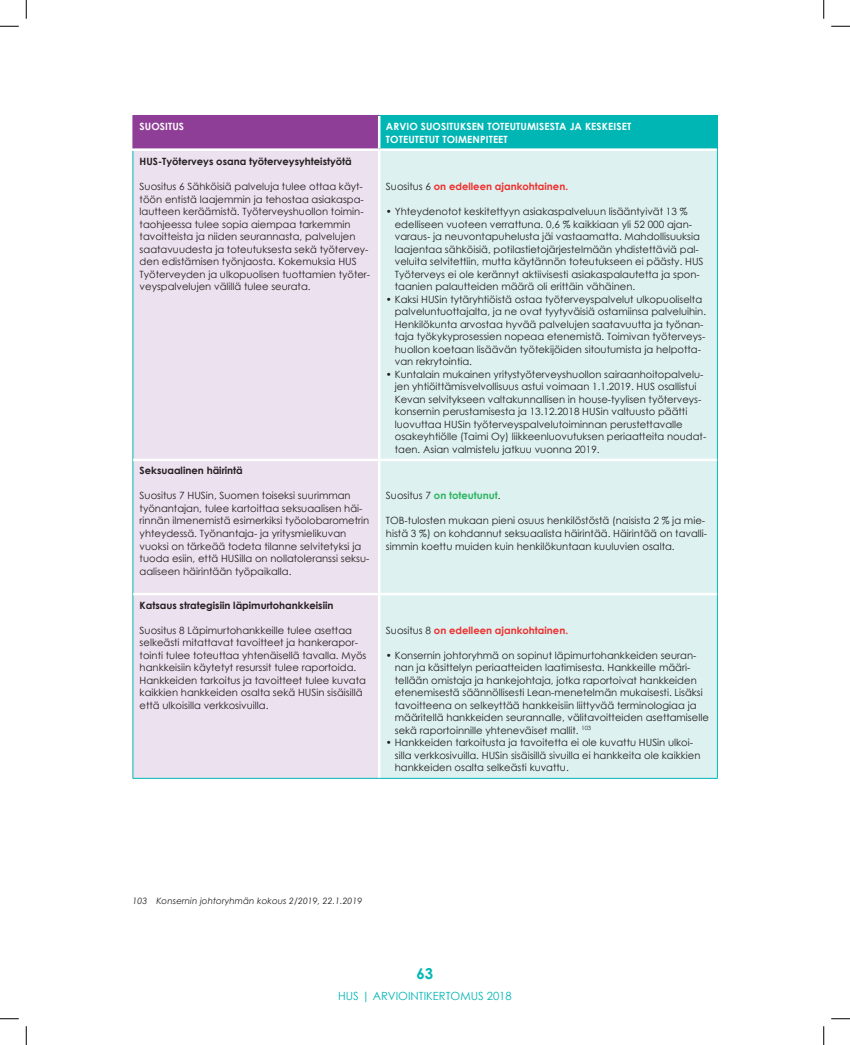
<style>
.page{position:relative;width:850px;height:1045px;background:#fff}
.page>*{position:absolute;margin:0;border:0;box-sizing:border-box;transform-origin:0 0}
.t1{font:700 15px "Century Gothic";color:#00b6b5}
.t2{font:11.25px "Century Gothic";color:#00b6b5}
.t3{font:10px/12.5px "Century Gothic";color:#231f20}
.t4{font:700 10px "Century Gothic";color:#231f20}
.t5{font:700 10px/12.5px "Century Gothic";letter-spacing:.01em;color:#fff}
.t6{font:700 10px "Century Gothic";color:#ee2f2d}
.t7{font:700 10px "Century Gothic";color:#2bb45f}
.t8{font:italic 8.75px "Century Gothic";letter-spacing:.01em;color:#231f20}
.s1{font-weight:400;color:#231f20}
</style>
<div class="page">
<div style="left:133px;top:115px;width:246px;height:35px;background:#8f3e97"></div>
<div style="left:379px;top:115px;width:338px;height:35px;background:#00b6b5"></div>
<div style="left:134px;top:151px;width:244px;height:627px;background:#ece1ef"></div>
<div style="left:380px;top:151px;width:337px;height:627px;background:#ddf1f0"></div>
<hr style="left:133px;top:151px;width:1px;height:309px;background:#00b6b5">
<hr style="left:717px;top:150px;width:1px;height:310px;background:#00b6b5">
<hr style="left:133px;top:460px;width:1px;height:134px;background:#00b6b5">
<hr style="left:717px;top:460px;width:1px;height:134px;background:#00b6b5">
<hr style="left:133px;top:594px;width:1px;height:184px;background:#00b6b5">
<hr style="left:717px;top:594px;width:1px;height:184px;background:#00b6b5">
<hr style="left:133px;top:458px;width:246px;height:3px;background:#fff">
<hr style="left:379px;top:458px;width:338px;height:3px;background:#fff">
<hr style="left:133px;top:593px;width:246px;height:2px;background:#fff">
<hr style="left:379px;top:593px;width:338px;height:2px;background:#fff">
<hr style="left:378px;top:116px;width:2px;height:32px;background:#fff">
<hr style="left:133px;top:148px;width:246px;height:3px;background:#fff">
<hr style="left:379px;top:148px;width:338px;height:3px;background:#fff">
<hr style="left:717px;top:116px;width:1px;height:34px;background:#00b6b5">
<hr style="left:133px;top:778px;width:246px;height:1px;background:#00b6b5">
<hr style="left:379px;top:778px;width:338px;height:1px;background:#00b6b5">
<svg style="left:0;top:25px;width:19px;height:2px"></svg>
<svg style="left:831px;top:25px;width:19px;height:2px"></svg>
<svg style="left:0;top:1018px;width:19px;height:1px"></svg>
<svg style="left:831px;top:1018px;width:19px;height:1px"></svg>
<svg style="left:25px;top:0;width:2px;height:19px"></svg>
<svg style="left:25px;top:1026px;width:2px;height:19px"></svg>
<svg style="left:823px;top:0;width:1px;height:19px"></svg>
<svg style="left:823px;top:1026px;width:1px;height:19px"></svg>
<p class="t5" style="left:140px;top:120px;width:46px">SUOSITUS</p>
<p class="t5" style="left:386px;top:120px;width:247px">ARVIO SUOSITUKSEN TOTEUTUMISESTA JA KESKEISET<br>TOTEUTETUT TOIMENPITEET</p>
<p class="t4" style="left:140px;top:154px;width:214px">HUS-Työterveys osana työterveysyhteistyötä</p>
<p class="t3" style="left:140px;top:180px;width:232px">Suositus 6 Sähköisiä palveluja tulee ottaa käyt&shy;töön entistä laajemmin ja tehostaa asiakaspa&shy;lautteen keräämistä. Työterveyshuollon toimin&shy;taohjeessa tulee sopia aiempaa tarkemmin tavoitteista ja niiden seurannasta, palvelujen saatavuudesta ja toteutuksesta sekä työtervey&shy;den edistämisen työnjaosta. Kokemuksia HUS Työterveyden ja ulkopuolisen tuottamien työter&shy;veyspalvelujen välillä tulee seurata.</p>
<p class="t6" style="left:386px;top:179px;width:184px"><span class="s1">Suositus 6</span> on edelleen ajankohtainen.</p>
<p class="t3" style="left:395px;top:205px;width:310px;text-indent:-9px">• Yhteydenotot keskitettyyn asiakaspalveluun lisääntyivät 13 % edelliseen vuoteen verrattuna. 0,6 % kaikkiaan yli 52 000 ajan&shy;varaus- ja neuvontapuhelusta jäi vastaamatta. Mahdollisuuksia laajentaa sähköisiä, potilastietojärjestelmään yhdistettäviä pal&shy;veluita selvitettiin, mutta käytännön toteutukseen ei päästy. HUS Työterveys ei ole kerännyt aktiivisesti asiakaspalautetta ja spon&shy;taanien palautteiden määrä oli erittäin vähäinen.</p>
<p class="t3" style="left:395px;top:293px;width:313px;text-indent:-9px">• Kaksi HUSin tytäryhtiöistä ostaa työterveyspalvelut ulkopuoliselta palveluntuottajalta, ja ne ovat tyytyväisiä ostamiinsa palveluihin.<br>Henkilökunta arvostaa hyvää palvelujen saatavuutta ja työnan&shy;taja työkykyprosessien nopeaa etenemistä. Toimivan työterveys&shy;huollon koetaan lisäävän työtekijöiden sitoutumista ja helpotta&shy;van rekrytointia.</p>
<p class="t3" style="left:395px;top:368px;width:313px;text-indent:-9px">• Kuntalain mukainen yritystyöterveyshuollon sairaanhoitopalvelu&shy;jen yhtiöittämisvelvollisuus astui voimaan 1.1.2019. HUS osallistui Kevan selvitykseen valtakunnallisen in house-tyylisen työterveys&shy;konsernin perustamisesta ja 13.12.2018 HUSin valtuusto päätti luovuttaa HUSin työterveyspalvelutoiminnan perustettavalle osakeyhtiölle (Taimi Oy) liikkeenluovutuksen periaatteita noudat&shy;taen. Asian valmistelu jatkuu vuonna 2019.</p>
<p class="t4" style="left:140px;top:463px;width:105px">Seksuaalinen häirintä</p>
<p class="t3" style="left:140px;top:489px;width:231px">Suositus 7 HUSin, Suomen toiseksi suurimman työnantajan, tulee kartoittaa seksuaalisen häi&shy;rinnän ilmenemistä esimerkiksi työolobarometrin yhteydessä. Työnantaja- ja yritysmielikuvan vuoksi on tärkeää todeta tilanne selvitetyksi ja tuoda esiin, että HUSilla on nollatoleranssi seksu&shy;aaliseen häirintään työpaikalla.</p>
<p class="t7" style="left:386px;top:488px;width:116px"><span class="s1">Suositus 7</span> on toteutunut<span class="s1">.</span></p>
<p class="t3" style="left:386px;top:514px;width:323px">TOB-tulosten mukaan pieni osuus henkilöstöstä (naisista 2 % ja mie&shy;histä 3 %) on kohdannut seksuaalista häirintää. Häirintää on tavalli&shy;simmin koettu muiden kuin henkilökuntaan kuuluvien osalta.</p>
<p class="t4" style="left:140px;top:597px;width:195px">Katsaus strategisiin läpimurtohankkeisiin</p>
<p class="t3" style="left:140px;top:623px;width:228px">Suositus 8 Läpimurtohankkeille tulee asettaa selkeästi mitattavat tavoitteet ja hankerapor&shy;tointi tulee toteuttaa yhtenäisellä tavalla. Myös hankkeisiin käytetyt resurssit tulee raportoida.<br>Hankkeiden tarkoitus ja tavoitteet tulee kuvata kaikkien hankkeiden osalta sekä HUSin sisäisillä että ulkoisilla verkkosivuilla.</p>
<p class="t6" style="left:386px;top:622px;width:184px"><span class="s1">Suositus 8</span> on edelleen ajankohtainen.</p>
<p class="t3" style="left:395px;top:648px;width:315px;text-indent:-9px">• Konsernin johtoryhmä on sopinut läpimurtohankkeiden seuran&shy;nan ja käsittelyn periaatteiden laatimisesta. Hankkeille määri&shy;tellään omistaja ja hankejohtaja, jotka raportoivat hankkeiden etenemisestä säännöllisesti Lean-menetelmän mukaisesti. Lisäksi tavoitteena on selkeyttää hankkeisiin liittyvää terminologiaa ja määritellä hankkeiden seurannalle, välitavoitteiden asettamiselle sekä raportoinnille yhteneväiset mallit. <sup>103</sup></p>
<p class="t3" style="left:395px;top:736px;width:307px;text-indent:-9px">• Hankkeiden tarkoitusta ja tavoitetta ei ole kuvattu HUSin ulkoi&shy;silla verkkosivuilla. HUSin sisäisillä sivuilla ei hankkeita ole kaikkien hankkeiden osalta selkeästi kuvattu.</p>
<p class="t8" style="left:133px;top:895px;width:231px">103 Konsernin johtoryhmän kokous 2/2019, 22.1.2019</p>
<h1 class="t1" style="left:416px;top:961px;width:18px">63</h1>
<p class="t2" style="left:338px;top:987px;width:175px">HUS | ARVIOINTIKERTOMUS 2018</p>
</div>
